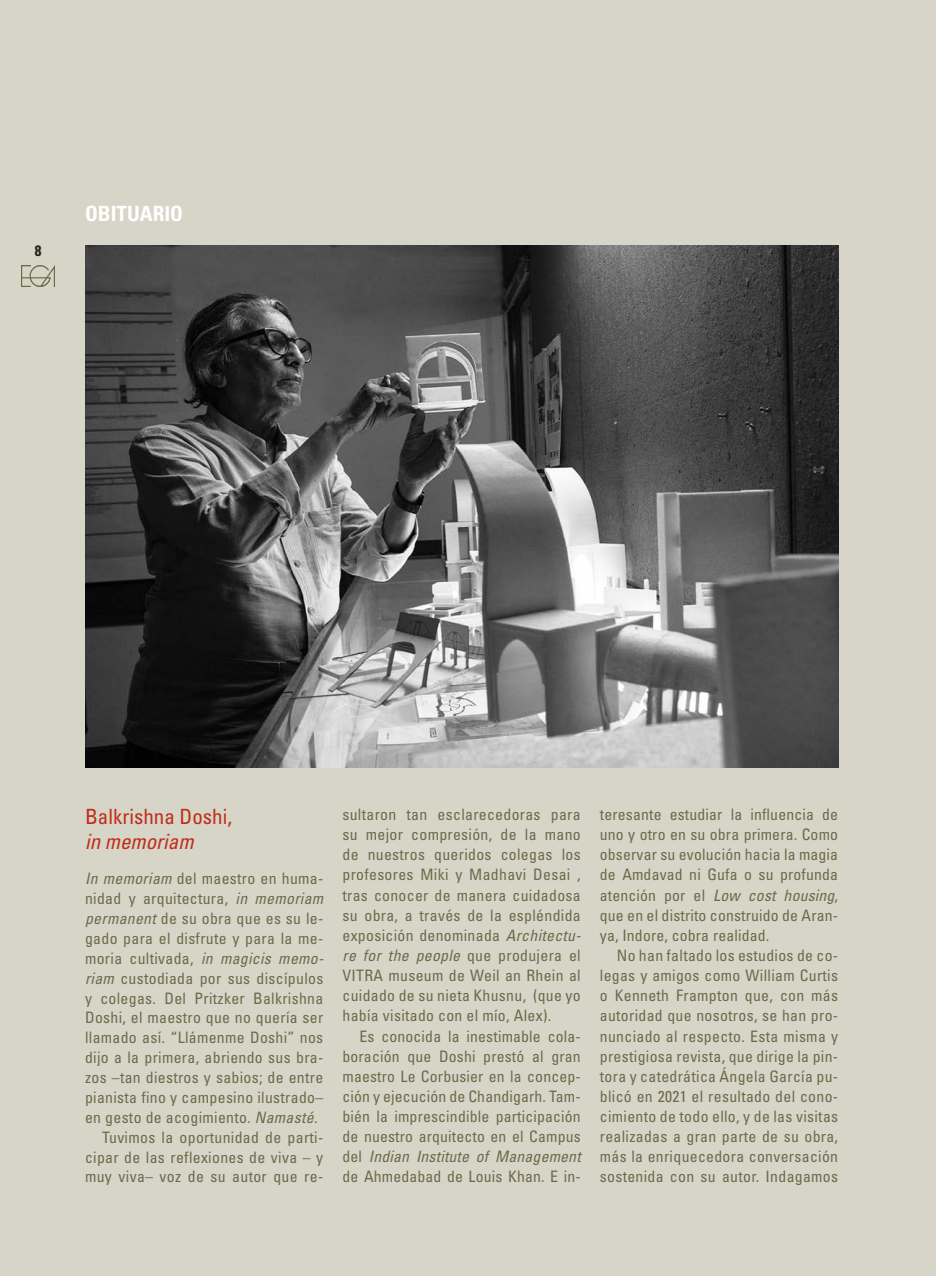
<style>
.page{position:relative;width:936px;height:1276px;background:#fff}
.page>*{position:absolute;margin:0;border:0;box-sizing:border-box;transform-origin:0 0}
.Txt_titulo_libro{font:condensed 21px/25.2px "Univers";color:#c02d19}
.PIES_DE_FOTO_INGLES{font:700 condensed 21px "Univers";color:#fff}
.Pa5{font:condensed 15.75px/20.1px "Univers";letter-spacing:.02em;color:#6d6a4a;text-align:justify}
.t1{font:700 condensed 15px "Univers";color:#231f20}
.s1{font-style:italic}
</style>
<div class="page">
<div style="left:0;top:0;width:935px;height:1276px;background:#d6d5c8"></div>
<img style="left:22px;top:265px;width:33px;height:21px">
<img style="left:85px;top:245px;width:753px;height:522px">
<p class="t1" style="left:35px;top:242px;width:8px">8</p>
<p class="PIES_DE_FOTO_INGLES" style="left:85px;top:201px;width:100px">OBITUARIO</p>
<p class="Txt_titulo_libro" style="left:85px;top:804px;width:148px">Balkrishna Doshi, <span class="s1">in memoriam</span></p>
<p class="Pa5" style="left:85px;top:868px;width:240px"><span class="s1">In memoriam</span> del maestro en huma&shy;nidad y arquitectura, <span class="s1">in memoriam permanent</span> de su obra que es su le&shy;gado para el disfrute y para la me&shy;moria cultivada, <span class="s1">in magicis memo&shy;riam</span> custodiada por sus discípulos y colegas. Del Pritzker Balkrishna Doshi, el maestro que no quería ser llamado así. “Llámenme Doshi” nos dijo a la primera, abriendo sus bra&shy;zos –tan diestros y sabios; de entre pianista fino y campesino ilustrado– en gesto de acogimiento. <span class="s1">Namasté</span>.</p>
<p class="Pa5" style="left:85px;top:1127px;width:240px;text-indent:17px">Tuvimos la oportunidad de parti&shy;cipar de las reflexiones de viva – y muy viva– voz de su autor que re-</p>
<p class="Pa5" style="left:342px;top:804px;width:240px">sultaron tan esclarecedoras para su mejor compresión, de la mano de nuestros queridos colegas los profesores Miki y Madhavi Desai , tras conocer de manera cuidadosa su obra, a través de la espléndida exposición denominada <span class="s1">Architectu&shy;re for the people</span> que produjera el VITRA museum de Weil an Rhein al cuidado de su nieta Khusnu, (que yo había visitado con el mío, Alex).</p>
<p class="Pa5" style="left:342px;top:1025px;width:240px;text-indent:17px">Es conocida la inestimable cola&shy;boración que Doshi prestó al gran maestro Le Corbusier en la concep&shy;ción y ejecución de Chandigarh. Tam&shy;bién la imprescindible participación de nuestro arquitecto en el Campus del <span class="s1">Indian Institute of Management </span>de Ahmedabad de Louis Khan. E in-</p>
<p class="Pa5" style="left:600px;top:804px;width:240px">teresante estudiar la influencia de uno y otro en su obra primera. Como observar su evolución hacia la magia de Amdavad ni Gufa o su profunda atención por el <span class="s1">Low cost housing</span>, que en el distrito construido de Aran&shy;ya, Indore, cobra realidad.</p>
<p class="Pa5" style="left:600px;top:945px;width:240px;text-indent:17px">No han faltado los estudios de co&shy;legas y amigos como William Curtis o Kenneth Frampton que, con más autoridad que nosotros, se han pro&shy;nunciado al respecto. Esta misma y prestigiosa revista, que dirige la pin&shy;tora y catedrática Ángela García pu&shy;blicó en 2021 el resultado del cono&shy;cimiento de todo ello, y de las visitas realizadas a gran parte de su obra, más la enriquecedora conversación sostenida con su autor. Indagamos</p>
</div>
